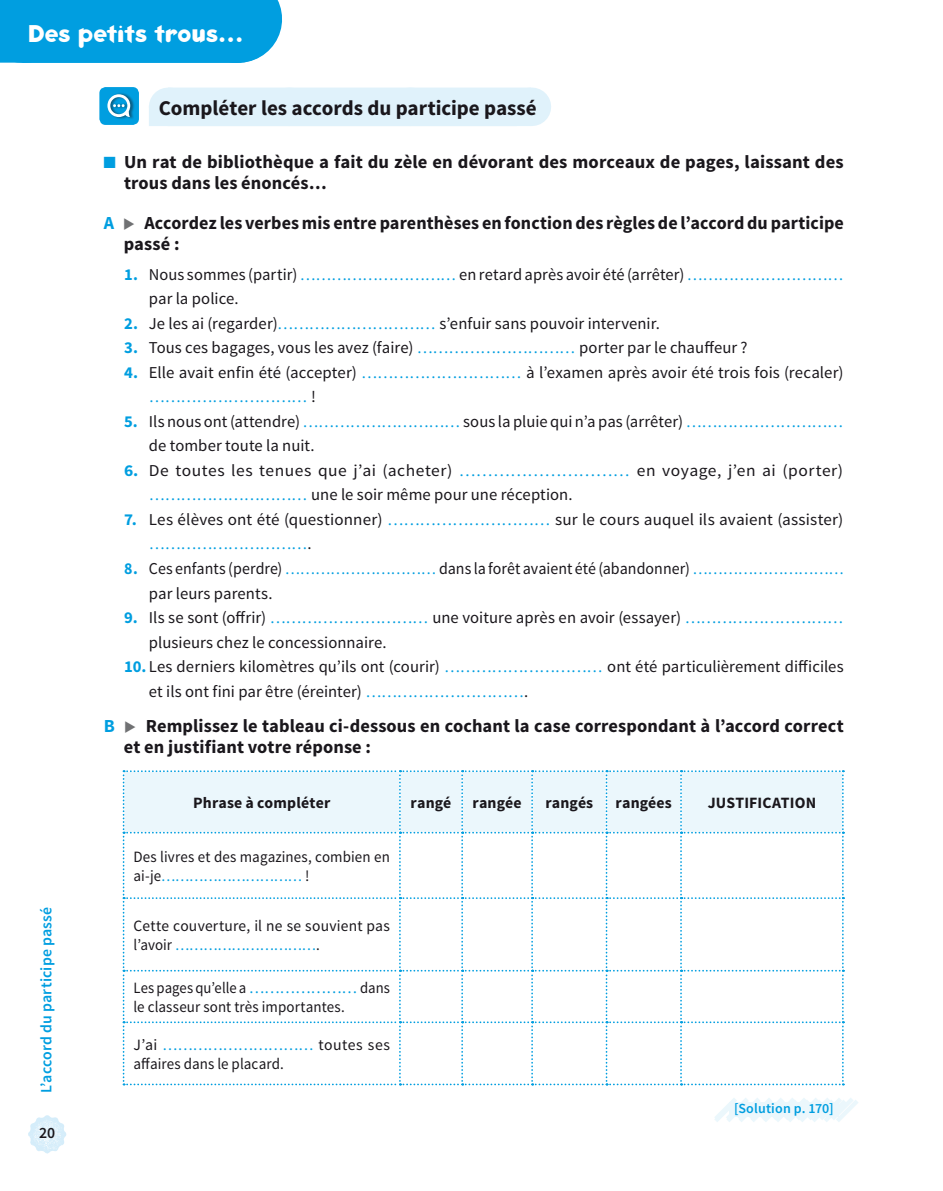
<style>
.page{position:relative;width:943px;height:1191px;background:#fff}
.page>*{position:absolute;margin:0;border:0;box-sizing:border-box;transform-origin:0 0}
.t1{font:700 24.5px "Keedy Sans";letter-spacing:.005em;color:#fff}
.t2{font:700 21px "Source Sans Pro";color:#1a171c}
.t3{font:700 18.38px/21px "Source Sans Pro";letter-spacing:.005em;color:#1a171c}
.t4{font:17.15px "Minion Pro";color:#009ee0}
.t5{font:16.62px/24.5px "Source Sans Pro";letter-spacing:.005em;color:#1a171c}
.t6{font:16.62px/24.5px "Source Sans Pro";letter-spacing:.025em;color:#1a171c;scale:1.05 1}
.t7{font:16.62px/24.5px "Source Sans Pro";letter-spacing:.005em;color:#1a171c;scale:.96 1}
.t8{font:15.75px/19.2px "Source Sans Pro";letter-spacing:.01em;color:#1a171c}
.t9{font:15.75px/19.2px "Source Sans Pro";letter-spacing:.01em;color:#1a171c;scale:.93 1}
.t10{font:700 15.75px "Source Sans Pro";letter-spacing:.01em;color:#1a171c}
.t11{font:15.75px/19.2px "Source Sans Pro";letter-spacing:.01em;color:#1a171c;scale:.95 1}
.t12{font:600 15.75px "Source Sans Pro";letter-spacing:.01em;color:#009ee0}
.t13{font:600 15.75px "Source Sans Pro";color:#1a171c}
.t14{font:600 14px "Source Sans Pro";letter-spacing:.015em;color:#009ee0}
.s1{color:#009ee0}
.s2{color:#707173}
.s3{font-weight:700;color:#009ee0}
.s4{font-family:"Minion Pro";font-size:17.15px;color:#009ee0}
.s5{font-family:"Source Sans Pro";font-size:16.62px;color:#1a171c}
</style>
<div class="page">
<svg style="left:28px;top:1115px;width:38px;height:38px"></svg>
<div style="left:0;top:0;width:241px;height:63px;background:#009ee0"></div>
<svg style="left:130px;top:62px;width:100px;height:1px"></svg>
<div style="left:168px;top:88px;width:363px;height:38px;background:#e0f2fb"></div>
<hr style="left:531px;top:88px;width:1px;height:38px;background:#e0f2fb">
<div style="left:149px;top:105px;width:368px;height:21px;background:#e0f2fb"></div>
<svg style="left:715px;top:1098px;width:143px;height:24px"></svg>
<svg style="left:123px;top:770px;width:720px;height:315px"></svg>
<div style="left:99px;top:87px;width:40px;height:38px;background:#009ee0;border-radius:6px"></div>
<div style="left:108px;top:92px;width:27px;height:27px;background:#1a171c;opacity:.3"></div>
<svg style="left:107px;top:94px;width:23px;height:23px"></svg>
<h1 class="t1" style="left:28px;top:19px;width:219px">Des petits trous…</h1>
<p class="t12" style="left:36px;top:1093px;width:188px;rotate:-90deg">L’accord du participe passé</p>
<p class="t13" style="left:39px;top:1123px;width:18px">20</p>
<p class="t2" style="left:159px;top:95px;width:379px">Compléter les accords du participe passé</p>
<p class="t3" style="left:124px;top:152px;width:721px">Un rat de bibliothèque a fait du zèle en dévorant des morceaux de pages, laissant des trous dans les énoncés…</p>
<p class="t3" style="left:124px;top:213px;width:721px;text-indent:-20px"><span class="s1">A</span> <span class="s2">◆</span> Accordez les verbes mis entre parenthèses en fonction des règles de l’accord du participe passé :</p>
<p class="t5" style="left:149px;top:262px;width:696px;text-indent:-25px"><span class="s3">1.</span> Nous sommes (partir) <span class="s4">…………………………</span> en retard après avoir été (arrêter) <span class="s4">………………………… </span>par la police.</p>
<p class="t5" style="left:124px;top:311px;width:537px"><span class="s3">2.</span> Je les ai (regarder)<span class="s4">…………………………</span> s’enfuir sans pouvoir intervenir.</p>
<p class="t5" style="left:124px;top:336px;width:625px"><span class="s3">3.</span> Tous ces bagages, vous les avez (faire) <span class="s4">…………………………</span> porter par le chauffeur ?</p>
<p class="t5" style="left:124px;top:360px;width:721px"><span class="s3">4.</span> Elle avait enfin été (accepter) <span class="s4">…………………………</span> à l’examen après avoir été trois fois (recaler)</p>
<p class="t4" style="left:149px;top:385px;width:169px">………………………… <span class="s5">!</span></p>
<p class="t5" style="left:149px;top:409px;width:696px;text-indent:-25px"><span class="s3">5.</span> Ils nous ont (attendre) <span class="s4">…………………………</span> sous la pluie qui n’a pas (arrêter) <span class="s4">………………………… </span>de tomber toute la nuit.</p>
<p class="t6" style="left:149px;top:458px;width:662px;text-indent:-25px"><span class="s3">6.</span> De toutes les tenues que j’ai (acheter) <span class="s4">…………………………</span> en voyage, j’en ai (porter) <span class="s4">…………………………</span> une le soir même pour une réception.</p>
<p class="t5" style="left:124px;top:507px;width:720px"><span class="s3">7.</span> Les élèves ont été (questionner) <span class="s4">…………………………</span> sur le cours auquel ils avaient (assister)</p>
<p class="t4" style="left:149px;top:532px;width:164px">…………………………<span class="s5">.</span></p>
<p class="t7" style="left:149px;top:556px;width:726px;text-indent:-25px"><span class="s3">8.</span> Ces enfants (perdre) <span class="s4">…………………………</span> dans la forêt avaient été (abandonner) <span class="s4">………………………… </span>par leurs parents.</p>
<p class="t5" style="left:149px;top:605px;width:696px;text-indent:-25px"><span class="s3">9.</span> Ils se sont (offrir) <span class="s4">…………………………</span> une voiture après en avoir (essayer) <span class="s4">………………………… </span>plusieurs chez le concessionnaire.</p>
<p class="t5" style="left:149px;top:654px;width:696px;text-indent:-25px"><span class="s3">10.</span> Les derniers kilomètres qu’ils ont (courir) <span class="s4">…………………………</span> ont été particulièrement difficiles et ils ont fini par être (éreinter) <span class="s4">…………………………</span>.</p>
<p class="t3" style="left:124px;top:716px;width:721px;text-indent:-20px"><span class="s1">B</span> <span class="s2">◆</span> Remplissez le tableau ci-dessous en cochant la case correspondant à l’accord correct et en justifiant votre réponse :</p>
<p class="t10" style="left:193px;top:792px;width:138px">Phrase à compléter</p>
<p class="t10" style="left:410px;top:792px;width:42px">rangé</p>
<p class="t10" style="left:472px;top:792px;width:51px">rangée</p>
<p class="t10" style="left:545px;top:792px;width:49px">rangés</p>
<p class="t10" style="left:615px;top:792px;width:58px">rangées</p>
<p class="t10" style="left:707px;top:792px;width:110px">JUSTIFICATION</p>
<p class="t11" style="left:133px;top:847px;width:271px">Des livres et des magazines, combien en ai-je<span class="s1">…………………………</span> !</p>
<p class="t8" style="left:133px;top:916px;width:258px">Cette couverture, il ne se souvient pas l’avoir <span class="s1">…………………………</span>.</p>
<p class="t9" style="left:133px;top:978px;width:277px">Les pages qu’elle a <span class="s4">…………………</span> dans le classeur sont très importantes.</p>
<p class="t8" style="left:133px;top:1035px;width:258px">J’ai <span class="s1">…………………………</span> toutes ses affaires dans le placard.</p>
<p class="t14" style="left:734px;top:1100px;width:101px">[Solution p. 170]</p>
</div>
